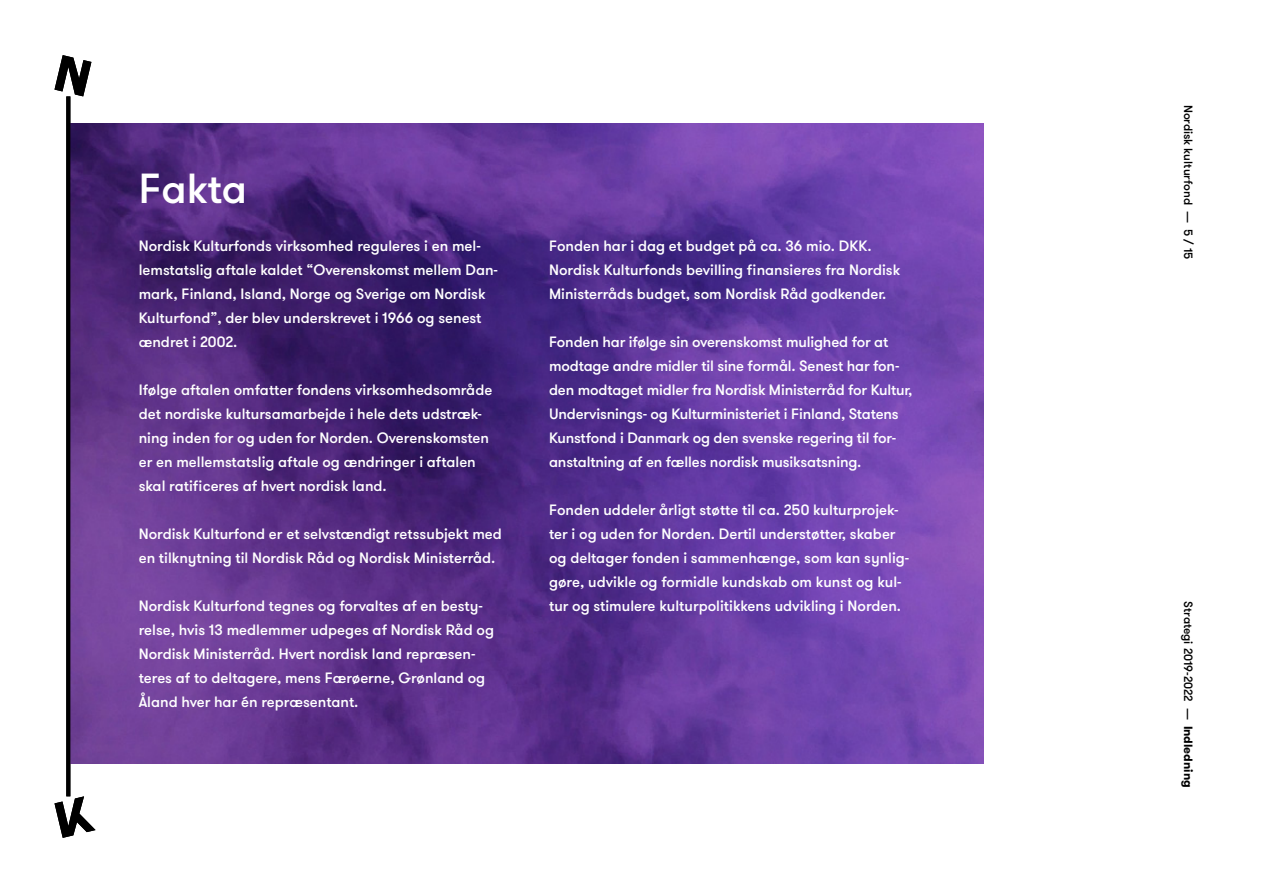
<style>
.page{position:relative;width:1263px;height:893px;background:#fff}
.page>*{position:absolute;margin:0;border:0;box-sizing:border-box;transform-origin:0 0}
.t1{font:500 42px "GT Walsheim";color:#fff}
.t2{font:500 15px/24px "GT Walsheim";color:#fff}
.t3{font:500 12px "GT Walsheim";color:#000}
.s1{font-weight:700}
</style>
<div class="page">
<img style="left:96px;top:124px;width:887px;height:639px">
<svg style="left:54px;top:55px;width:42px;height:783px"></svg>
<h1 class="t1" style="left:139px;top:162px;width:110px">Fakta</h1>
<p class="t2" style="left:139px;top:234px;width:361px">Nordisk Kulturfonds virksomhed reguleres i en mel&shy;lemstatslig aftale kaldet “Overenskomst mellem Dan&shy;mark, Finland, Island, Norge og Sverige om Nordisk Kulturfond”, der blev underskrevet i 1966 og senest ændret i 2002.</p>
<p class="t2" style="left:139px;top:378px;width:355px">Ifølge aftalen omfatter fondens virksomhedsområde det nordiske kultursamarbejde i hele dets udstræk&shy;ning inden for og uden for Norden. Overenskomsten er en mellemstatslig aftale og ændringer i aftalen skal ratificeres af hvert nordisk land.</p>
<p class="t2" style="left:139px;top:522px;width:365px">Nordisk Kulturfond er et selvstændigt retssubjekt med en tilknytning til Nordisk Råd og Nordisk Ministerråd.</p>
<p class="t2" style="left:139px;top:594px;width:357px">Nordisk Kulturfond tegnes og forvaltes af en besty&shy;relse, hvis 13 medlemmer udpeges af Nordisk Råd og Nordisk Ministerråd. Hvert nordisk land repræsen&shy;teres af to deltagere, mens Færøerne, Grønland og Åland hver har én repræsentant.</p>
<p class="t2" style="left:549px;top:234px;width:353px">Fonden har i dag et budget på ca. 36 mio. DKK.<br>Nordisk Kulturfonds bevilling finansieres fra Nordisk<br>Ministerråds budget, som Nordisk Råd godkender.</p>
<p class="t2" style="left:549px;top:330px;width:365px">Fonden har ifølge sin overenskomst mulighed for at modtage andre midler til sine formål. Senest har fon&shy;den modtaget midler fra Nordisk Ministerråd for Kultur, Undervisnings- og Kulturministeriet i Finland, Statens Kunstfond i Danmark og den svenske regering til for&shy;anstaltning af en fælles nordisk musiksatsning.</p>
<p class="t2" style="left:549px;top:498px;width:362px">Fonden uddeler årligt støtte til ca. 250 kulturprojek&shy;ter i og uden for Norden. Dertil understøtter, skaber og deltager fonden i sammenhænge, som kan synlig&shy;gøre, udvikle og formidle kundskab om kunst og kul&shy;tur og stimulere kulturpolitikkens udvikling i Norden.</p>
<p class="t3" style="left:1196px;top:105px;width:156px;rotate:90deg">Nordisk kulturfond — 5 / 15</p>
<p class="t3" style="left:1196px;top:601px;width:188px;rotate:90deg">Strategi 2019-2022 — <span class="s1">Indledning</span></p>
</div>
